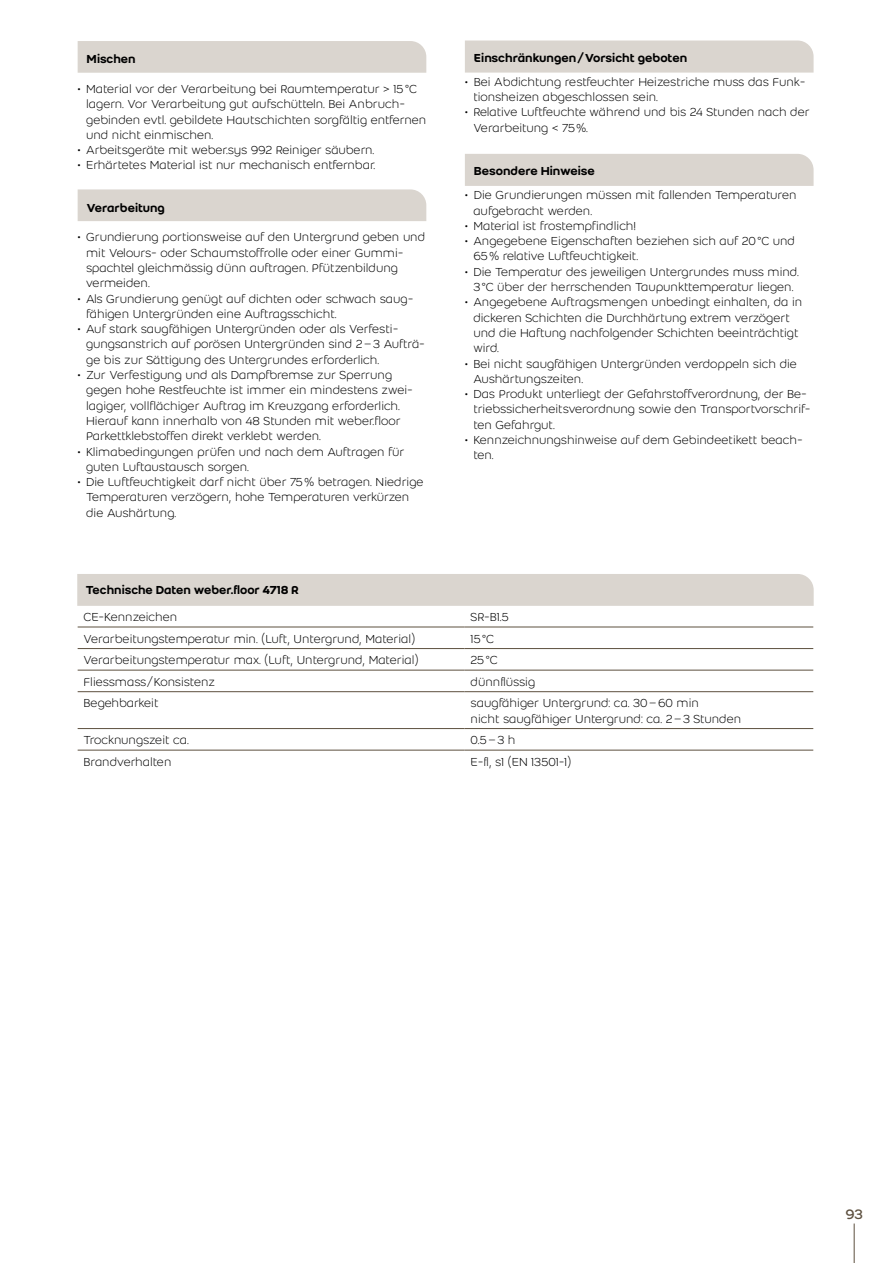
<style>
.page{position:relative;width:893px;height:1263px;background:#fff}
.page>*{position:absolute;margin:0;border:0;box-sizing:border-box;transform-origin:0 0}
.t1{font:15px "Weber";color:#5d503f}
.t2{font:300 12.75px/15.3px "Weber";color:#000}
.t3{font:500 12.75px "Weber";color:#000}
</style>
<div class="page">
<hr style="left:854px;top:1223px;width:1px;height:40px;background:#5d503f">
<div style="left:78px;top:41px;width:348px;height:32px;background:#dad5cf"></div>
<div style="left:78px;top:189px;width:348px;height:32px;background:#dad5cf"></div>
<div style="left:465px;top:41px;width:349px;height:32px;background:#dad5cf"></div>
<div style="left:465px;top:154px;width:349px;height:32px;background:#dad5cf"></div>
<hr style="left:78px;top:627px;width:387px;height:1px;background:#5d503f">
<hr style="left:465px;top:627px;width:348px;height:1px;background:#5d503f">
<hr style="left:78px;top:648px;width:387px;height:1px;background:#5d503f">
<hr style="left:465px;top:648px;width:348px;height:1px;background:#5d503f">
<hr style="left:78px;top:670px;width:387px;height:1px;background:#5d503f">
<hr style="left:465px;top:670px;width:348px;height:1px;background:#5d503f">
<hr style="left:78px;top:691px;width:387px;height:1px;background:#5d503f">
<hr style="left:465px;top:691px;width:348px;height:1px;background:#5d503f">
<hr style="left:78px;top:728px;width:387px;height:1px;background:#5d503f">
<hr style="left:465px;top:728px;width:348px;height:1px;background:#5d503f">
<hr style="left:78px;top:750px;width:387px;height:1px;background:#5d503f">
<hr style="left:465px;top:750px;width:348px;height:1px;background:#5d503f">
<div style="left:78px;top:574px;width:735px;height:32px;background:#dad5cf"></div>
<p class="t3" style="left:87px;top:53px;width:51px">Mischen</p>
<p class="t2" style="left:86px;top:81px;width:342px;text-indent:-9px">• Material vor der Verarbeitung bei Raumtemperatur &gt; 15 °C lagern. Vor Verarbeitung gut aufschütteln. Bei Anbruch&shy;gebinden evtl. gebildete Hautschichten sorgfältig entfernen und nicht einmischen.</p>
<p class="t2" style="left:78px;top:143px;width:298px">• Arbeitsgeräte mit weber.sys 992 Reiniger säubern.</p>
<p class="t2" style="left:78px;top:158px;width:299px">• Erhärtetes Material ist nur mechanisch entfernbar.</p>
<p class="t3" style="left:87px;top:201px;width:80px">Verarbeitung</p>
<p class="t2" style="left:86px;top:230px;width:341px;text-indent:-9px">• Grundierung portionsweise auf den Untergrund geben und mit Velours- oder Schaumstoffrolle oder einer Gummi&shy;spachtel gleichmässig dünn auftragen. Pfützenbildung vermeiden.</p>
<p class="t2" style="left:86px;top:291px;width:329px;text-indent:-9px">• Als Grundierung genügt auf dichten oder schwach saug&shy;fähigen Untergründen eine Auftragsschicht.</p>
<p class="t2" style="left:86px;top:322px;width:340px;text-indent:-9px">• Auf stark saugfähigen Untergründen oder als Verfesti&shy;gungsanstrich auf porösen Untergründen sind 2 – 3 Aufträ&shy;ge bis zur Sättigung des Untergrundes erforderlich.</p>
<p class="t2" style="left:86px;top:367px;width:328px;text-indent:-9px">• Zur Verfestigung und als Dampfbremse zur Sperrung gegen hohe Restfeuchte ist immer ein mindestens zwei&shy;lagiger, vollflächiger Auftrag im Kreuzgang erforderlich.<br>Hierauf kann innerhalb von 48 Stunden mit weber.floor Parkettklebstoffen direkt verklebt werden.</p>
<p class="t2" style="left:86px;top:444px;width:320px;text-indent:-9px">• Klimabedingungen prüfen und nach dem Auftragen für guten Luftaustausch sorgen.</p>
<p class="t2" style="left:86px;top:475px;width:339px;text-indent:-9px">• Die Luftfeuchtigkeit darf nicht über 75 % betragen. Niedrige<br>Temperaturen verzögern, hohe Temperaturen verkürzen die Aushärtung.</p>
<p class="t3" style="left:474px;top:52px;width:215px">Einschränkungen / Vorsicht geboten</p>
<p class="t2" style="left:473px;top:74px;width:334px;text-indent:-9px">• Bei Abdichtung restfeuchter Heizestriche muss das Funk&shy;tionsheizen abgeschlossen sein.</p>
<p class="t2" style="left:473px;top:105px;width:338px;text-indent:-9px">• Relative Luftfeuchte während und bis 24 Stunden nach der<br>Verarbeitung &lt; 75 %.</p>
<p class="t3" style="left:474px;top:165px;width:123px">Besondere Hinweise</p>
<p class="t2" style="left:473px;top:188px;width:325px;text-indent:-9px">• Die Grundierungen müssen mit fallenden Temperaturen aufgebracht werden.</p>
<p class="t2" style="left:465px;top:218px;width:173px">• Material ist frostempfindlich!</p>
<p class="t2" style="left:473px;top:234px;width:323px;text-indent:-9px">• Angegebene Eigenschaften beziehen sich auf 20 °C und<br>65 % relative Luftfeuchtigkeit.</p>
<p class="t2" style="left:465px;top:264px;width:335px;text-align:center">• Die Temperatur des jeweiligen Untergrundes muss mind.<br>3 °C über der herrschenden Taupunkttemperatur liegen.</p>
<p class="t2" style="left:473px;top:295px;width:330px;text-indent:-9px">• Angegebene Auftragsmengen unbedingt einhalten, da in dickeren Schichten die Durchhärtung extrem verzögert und die Haftung nachfolgender Schichten beeinträchtigt wird.</p>
<p class="t2" style="left:473px;top:356px;width:325px;text-indent:-9px">• Bei nicht saugfähigen Untergründen verdoppeln sich die<br>Aushärtungszeiten.</p>
<p class="t2" style="left:473px;top:387px;width:338px;text-indent:-9px">• Das Produkt unterliegt der Gefahrstoffverordnung, der Be&shy;triebssicherheitsverordnung sowie den Transportvorschrif&shy;ten Gefahrgut.</p>
<p class="t2" style="left:473px;top:432px;width:331px;text-indent:-9px">• Kennzeichnungshinweise auf dem Gebindeetikett beach&shy;ten.</p>
<p class="t3" style="left:86px;top:584px;width:215px">Technische Daten weber.floor 4718 R</p>
<p class="t2" style="left:84px;top:609px;width:95px">CE-Kennzeichen</p>
<p class="t2" style="left:471px;top:609px;width:40px">SR-B1.5</p>
<p class="t2" style="left:84px;top:631px;width:333px">Verarbeitungstemperatur min. ( Luft, Untergrund, Material )</p>
<p class="t2" style="left:471px;top:631px;width:25px">15 °C</p>
<p class="t2" style="left:84px;top:652px;width:336px">Verarbeitungstemperatur max. ( Luft, Untergrund, Material )</p>
<p class="t2" style="left:471px;top:652px;width:28px">25 °C</p>
<p class="t2" style="left:84px;top:674px;width:133px">Fliessmass / Konsistenz</p>
<p class="t2" style="left:471px;top:674px;width:66px">dünnflüssig</p>
<p class="t2" style="left:84px;top:696px;width:76px">Begehbarkeit</p>
<p class="t2" style="left:471px;top:696px;width:272px">saugfähiger Untergrund: ca. 30 – 60 min<br>nicht saugfähiger Untergrund: ca. 2 – 3 Stunden</p>
<p class="t2" style="left:84px;top:732px;width:107px">Trocknungszeit ca.</p>
<p class="t2" style="left:471px;top:732px;width:46px">0.5 – 3 h</p>
<p class="t2" style="left:84px;top:754px;width:89px">Brandverhalten</p>
<p class="t2" style="left:471px;top:754px;width:102px">E-fl, s1 ( EN 13501-1 )</p>
<p class="t1" style="left:845px;top:1207px;width:19px">93</p>
</div>
